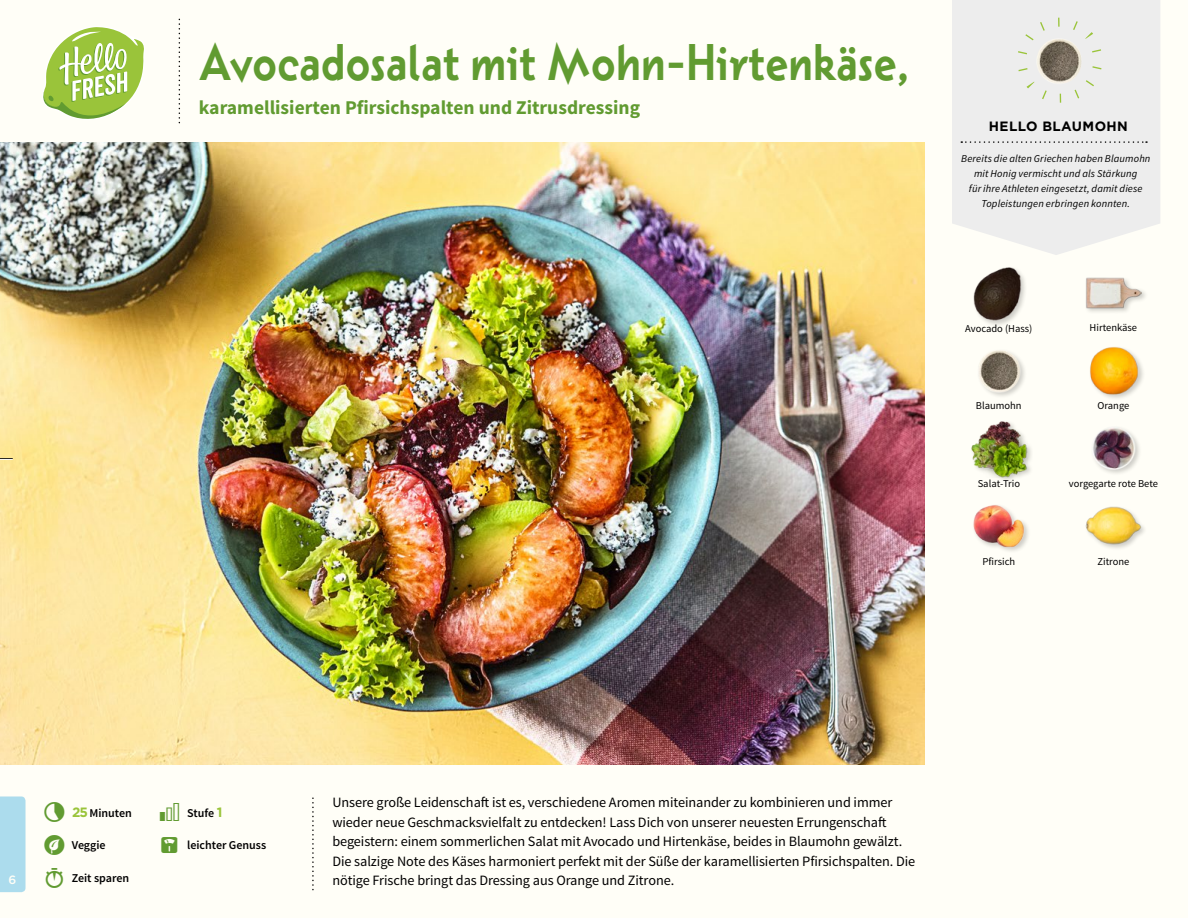
<style>
.page{position:relative;width:1188px;height:918px;background:#fffef7}
.page>*{position:absolute;margin:0;border:0;box-sizing:border-box;transform-origin:0 0}
.t1{font:700 54px "Instanter OT";letter-spacing:-.01em;color:#619b31;scale:.92 1}
.t2{font:700 19.5px "Source Sans Pro";color:#619b31}
.t3{font:14.25px/19.5px "Source Sans Pro";letter-spacing:-.005em;color:#000}
.t4{font:700 13.5px "Gotham";letter-spacing:.03em;color:#000}
.t5{font:600 12px "Source Sans Pro";color:#000}
.t6{font:500 12px "Gotham";color:#fffef7}
.t7{font:italic 10.5px/14.7px "Source Sans Pro";letter-spacing:.015em;color:#000;text-align:center}
.t8{font:10.5px "Source Sans Pro";color:#000}
.s1{font-family:"Gotham";font-weight:700;font-size:13.5px;color:#9ac43a}
</style>
<div class="page">
<img style="left:1093px;top:427px;width:47px;height:47px">
<div style="left:970px;top:420px;width:64px;height:63px;background:#000;opacity:.2"></div>
<img style="left:970px;top:420px;width:58px;height:57px">
<div style="left:1085px;top:276px;width:63px;height:39px;background:#000;opacity:.2"></div>
<img style="left:1085px;top:276px;width:57px;height:39px">
<div style="left:973px;top:266px;width:55px;height:61px;background:#000;opacity:.2"></div>
<img style="left:973px;top:266px;width:54px;height:56px">
<img style="left:1090px;top:347px;width:52px;height:52px">
<img style="left:978px;top:350px;width:47px;height:46px">
<div style="left:1085px;top:505px;width:62px;height:46px;background:#000;opacity:.2"></div>
<img style="left:1085px;top:505px;width:57px;height:46px">
<img style="left:973px;top:505px;width:55px;height:46px">
<svg style="left:43px;top:27px;width:101px;height:92px"></svg>
<svg style="left:952px;top:0;width:208px;height:255px;background:#eeeeed"></svg>
<svg style="left:961px;top:141px;width:186px;height:2px"></svg>
<div style="left:1017px;top:18px;width:85px;height:85px;border:9px dashed #9ac43a;border-radius:50%"></div>
<div style="left:0;top:796px;width:26px;height:96px;background:#acdced"></div>
<img style="left:1029px;top:30px;width:61px;height:61px">
<img style="left:0;top:142px;width:925px;height:623px">
<svg style="left:0;top:458px;width:13px;height:2px"></svg>
<h1 class="t1" style="left:199px;top:30px;width:774px">Avocadosalat mit Mohn-Hirtenkäse,</h1>
<h2 class="t2" style="left:199px;top:95px;width:443px">karamellisierten Pfirsichspalten und Zitrusdressing</h2>
<p class="t4" style="left:989px;top:117px;width:141px">HELLO BLAUMOHN</p>
<p class="t7" style="left:961px;top:152px;width:191px">Bereits die alten Griechen haben Blaumohn mit Honig vermischt und als Stärkung<br>für ihre Athleten eingesetzt, damit diese Topleistungen erbringen konnten.</p>
<p class="t8" style="left:965px;top:322px;width:69px">Avocado (Hass)</p>
<p class="t8" style="left:1090px;top:321px;width:49px">Hirtenkäse</p>
<p class="t8" style="left:976px;top:399px;width:47px">Blaumohn</p>
<p class="t8" style="left:1098px;top:399px;width:33px">Orange</p>
<p class="t8" style="left:978px;top:477px;width:44px">Salat-Trio</p>
<p class="t8" style="left:1069px;top:477px;width:91px">vorgegarte rote Bete</p>
<p class="t8" style="left:983px;top:555px;width:34px">Pfirsich</p>
<p class="t8" style="left:1097px;top:555px;width:33px">Zitrone</p>
<p class="t6" style="left:9px;top:872px;width:9px">6</p>
<p class="t5" style="left:72px;top:805px;width:61px"><span class="s1">25</span> Minuten</p>
<p class="t5" style="left:72px;top:838px;width:35px">Veggie</p>
<p class="t5" style="left:187px;top:838px;width:81px">leichter Genuss</p>
<p class="t5" style="left:187px;top:805px;width:37px">Stufe <span class="s1">1</span></p>
<p class="t5" style="left:72px;top:870px;width:59px">Zeit sparen</p>
<p class="t3" style="left:332px;top:793px;width:584px">Unsere große Leidenschaft ist es, verschiedene Aromen miteinander zu kombinieren und immer wieder neue Geschmacksvielfalt zu entdecken! Lass Dich von unserer neuesten Errungenschaft begeistern: einem sommerlichen Salat mit Avocado und Hirtenkäse, beides in Blaumohn gewälzt.<br>Die salzige Note des Käses harmoniert perfekt mit der Süße der karamellisierten Pfirsichspalten. Die nötige Frische bringt das Dressing aus Orange und Zitrone.</p>
</div>
